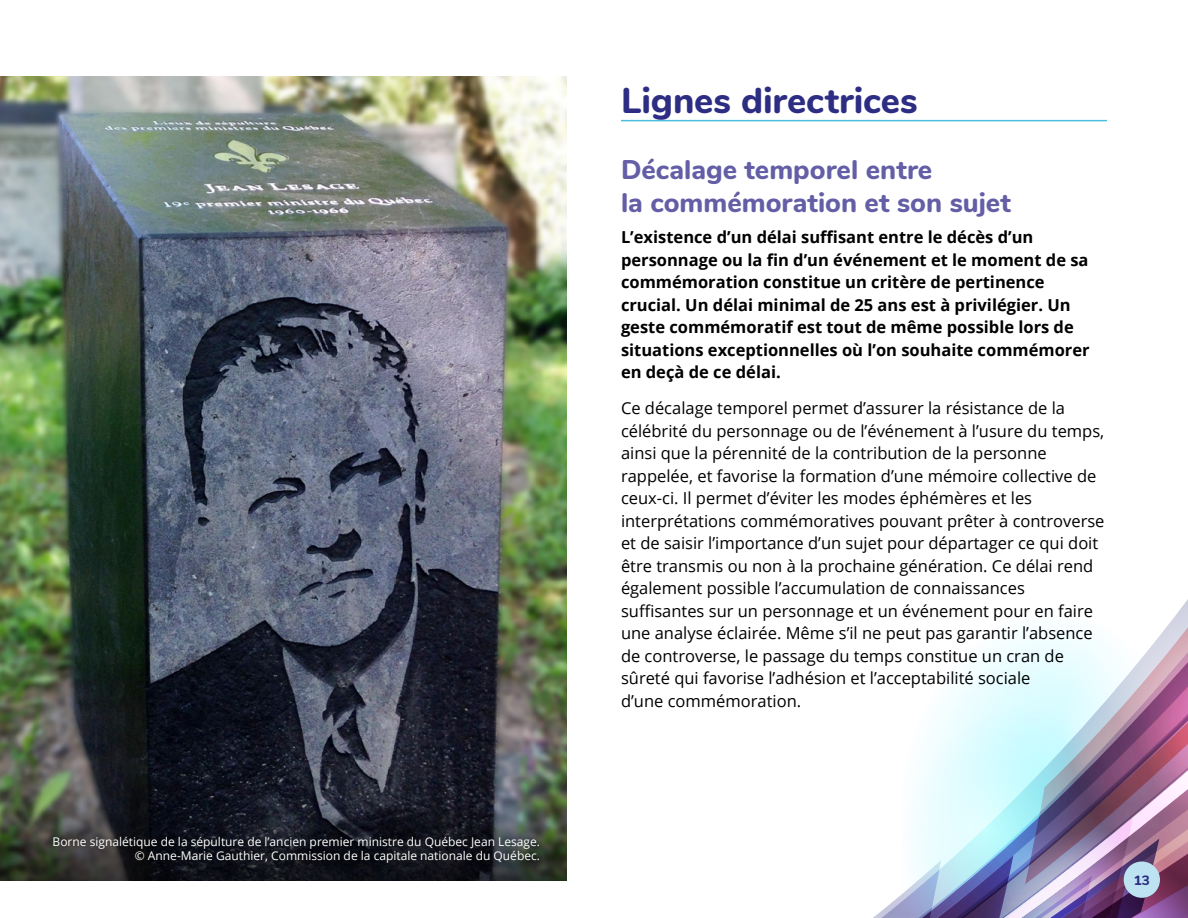
<style>
.page{position:relative;width:1188px;height:918px;background:#fff}
.page>*{position:absolute;margin:0;border:0;box-sizing:border-box;transform-origin:0 0}
.t1{font:800 36px "Nunito";color:#2d2e83}
.t2{font:800 27px/32.4px "Nunito";color:#645ea6}
.t3{font:16.5px/22.5px "Open Sans";color:#000}
.t4{font:700 16.5px/22.5px "Open Sans";color:#000}
.t5{font:800 13.5px "Nunito";color:#2d2e83}
.t6{font:12px/14.4px "Open Sans";color:#fff;text-align:right}
</style>
<div class="page">
<img style="left:873px;top:599px;width:315px;height:319px">
<div style="left:1124px;top:862px;width:36px;height:36px;background:#bde3f2;border-radius:50%"></div>
<hr style="left:621px;top:120px;width:486px;height:1px;background:#4cc0df">
<img style="left:0;top:77px;width:567px;height:728px">
<svg style="left:0;top:805px;width:567px;height:76px;background:#25292a"></svg>
<div style="left:47px;top:830px;width:499px;height:39px;background:#000;opacity:.45"></div>
<p class="t6" style="left:53px;top:834px;width:489px">Borne signalétique de la sépulture de l’ancien premier ministre du Québec Jean Lesage. © Anne-Marie Gauthier, Commission de la capitale nationale du Québec.</p>
<h2 class="t1" style="left:621px;top:74px;width:298px">Lignes directrices</h2>
<h3 class="t2" style="left:621px;top:152px;width:391px">Décalage temporel entre<br>la commémoration et son sujet</h3>
<p class="t4" style="left:621px;top:226px;width:470px">L’existence d’un délai suffisant entre le décès d’un personnage ou la fin d’un événement et le moment de sa commémoration constitue un critère de pertinence crucial. Un délai minimal de 25 ans est à privilégier. Un geste commémoratif est tout de même possible lors de situations exceptionnelles où l’on souhaite commémorer en deçà de ce délai.</p>
<p class="t3" style="left:621px;top:397px;width:485px">Ce décalage temporel permet d’assurer la résistance de la célébrité du personnage ou de l’événement à l’usure du temps, ainsi que la pérennité de la contribution de la personne rappelée, et favorise la formation d’une mémoire collective de ceux-ci. Il permet d’éviter les modes éphémères et les interprétations commémoratives pouvant prêter à controverse et de saisir l’importance d’un sujet pour départager ce qui doit être transmis ou non à la prochaine génération. Ce délai rend également possible l’accumulation de connaissances suffisantes sur un personnage et un événement pour en faire une analyse éclairée. Même s’il ne peut pas garantir l’absence de controverse, le passage du temps constitue un cran de sûreté qui favorise l’adhésion et l’acceptabilité sociale<br>d’une commémoration.</p>
<p class="t5" style="left:1134px;top:871px;width:18px">13</p>
</div>
